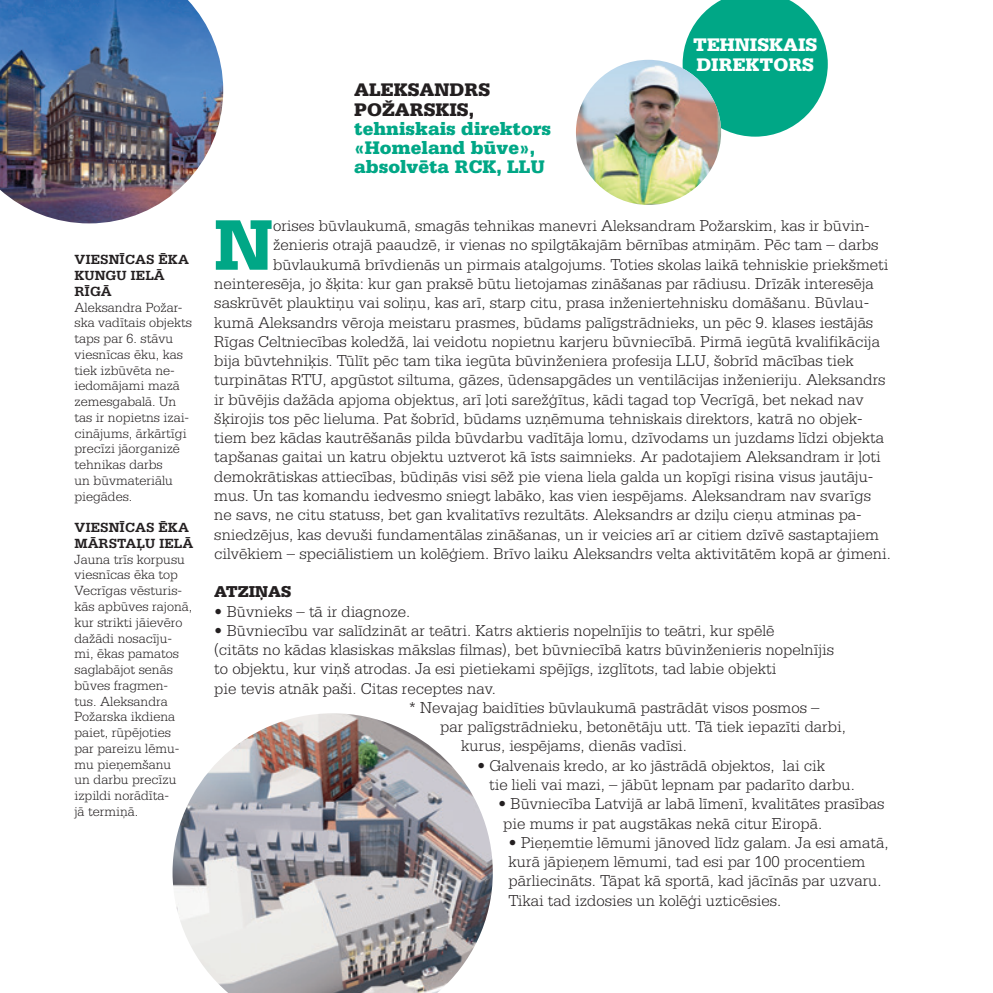
<style>
.page{position:relative;width:993px;height:993px;background:#fff}
.page>*{position:absolute;margin:0;border:0;box-sizing:border-box;transform-origin:0 0}
.t1{font:900 75.42px "Serifa CE";color:#00a786}
.t2{font:900 19.25px/19.2px "Serifa CE";color:#00a786}
.t3{font:900 19.25px/19.2px "Serifa CE";color:#231f20}
.t4{font:900 19.25px/19.2px "Serifa CE";color:#fff}
.t5{font:300 16.62px/19.2px "Serifa CE";color:#231f20}
.t6{font:900 16.62px "Serifa CE";color:#231f20}
.t7{font:300 14px/15.8px "Serifa CE";color:#231f20}
.t8{font:700 14px/15.8px "Serifa CE";letter-spacing:.11em;color:#231f20}
.t9{font:700 14px/15.8px "Serifa CE";letter-spacing:.22em;color:#231f20}
</style>
<div class="page">
<img style="left:0;top:0;width:223px;height:223px">
<svg style="left:682px;top:0;width:145px;height:137px;background:#26b498"></svg>
<img style="left:575px;top:60px;width:145px;height:145px;border-radius:73px">
<img style="left:172px;top:713px;width:320px;height:279px">
<p class="t8" style="left:74px;top:251px;width:113px">VIESNĪCAS ĒKA<br>KUNGU IELĀ<br>RĪGĀ</p>
<p class="t7" style="left:74px;top:298px;width:119px">Aleksandra Požar&shy;ska vadītais objekts taps par 6. stāvu viesnīcas ēku, kas tiek izbūvēta ne&shy;iedomājami mazā zemesgabalā. Un tas ir nopietns izai&shy;cinājums, ārkārtīgi precīzi jāorganizē tehnikas darbs<br>un būvmateriālu piegādes.</p>
<p class="t9" style="left:74px;top:519px;width:120px">VIESNĪCAS ĒKA<br>MĀRSTAĻU IELĀ</p>
<p class="t7" style="left:74px;top:550px;width:119px">Jauna trīs korpusu viesnīcas ēka top<br>Vecrīgas vēsturis&shy;kās apbūves rajonā, kur strikti jāievēro dažādi nosacīju&shy;mi, ēkas pamatos saglabājot senās būves fragmen&shy;tus. Aleksandra<br>Požarska ikdiena paiet, rūpējoties par pareizu lēmu&shy;mu pieņemšanu<br>un darbu precīzu izpildi norādīta-<br>jā termiņā.</p>
<p class="t3" style="left:354px;top:80px;width:137px">ALEKSANDRS<br>POŽARSKIS,</p>
<p class="t2" style="left:354px;top:118px;width:198px">TEHNISKAIS DIREKTORS «HOMELAND BŪVE»,<br>ABSOLVĒTA RCK, LLU</p>
<p class="t4" style="left:693px;top:35px;width:126px">TEHNISKAIS<br>DIREKTORS</p>
<h1 class="t1" style="left:214px;top:200px;width:57px">N</h1>
<p class="t5" style="left:273px;top:215px;width:598px">orises būvlaukumā, smagās tehnikas manevri Aleksandram Požarskim, kas ir būvin-</p>
<p class="t5" style="left:273px;top:235px;width:606px">ženieris otrajā paaudzē, ir vienas no spilgtākajām bērnības atmiņām. Pēc tam – darbs</p>
<p class="t5" style="left:273px;top:254px;width:616px">būvlaukumā brīvdienās un pirmais atalgojums. Toties skolas laikā tehniskie priekšmeti</p>
<p class="t5" style="left:214px;top:273px;width:660px">neinteresēja, jo šķita: kur gan praksē būtu lietojamas zināšanas par rādiusu. Drīzāk interesēja</p>
<p class="t5" style="left:214px;top:292px;width:656px">saskrūvēt plauktiņu vai soliņu, kas arī, starp citu, prasa inženiertehnisku domāšanu. Būvlau-</p>
<p class="t5" style="left:214px;top:312px;width:660px">kumā Aleksandrs vēroja meistaru prasmes, būdams palīgstrādnieks, un pēc 9. klases iestājās</p>
<p class="t5" style="left:214px;top:331px;width:667px">Rīgas Celtniecības koledžā, lai veidotu nopietnu karjeru būvniecībā. Pirmā iegūtā kvalifikācija</p>
<p class="t5" style="left:214px;top:350px;width:640px">bija būvtehniķis. Tūlīt pēc tam tika iegūta būvinženiera profesija LLU, šobrīd mācības tiek</p>
<p class="t5" style="left:214px;top:369px;width:672px">turpinātas RTU, apgūstot siltuma, gāzes, ūdensapgādes un ventilācijas inženieriju. Aleksandrs</p>
<p class="t5" style="left:214px;top:389px;width:650px">ir būvējis dažāda apjoma objektus, arī ļoti sarežģītus, kādi tagad top Vecrīgā, bet nekad nav</p>
<p class="t5" style="left:214px;top:408px;width:649px">šķirojis tos pēc lieluma. Pat šobrīd, būdams uzņēmuma tehniskais direktors, katrā no objek-</p>
<p class="t5" style="left:214px;top:427px;width:671px">tiem bez kādas kautrēšanās pilda būvdarbu vadītāja lomu, dzīvodams un juzdams līdzi objekta</p>
<p class="t5" style="left:214px;top:446px;width:667px">tapšanas gaitai un katru objektu uztverot kā īsts saimnieks. Ar padotajiem Aleksandram ir ļoti</p>
<p class="t5" style="left:214px;top:466px;width:660px">demokrātiskas attiecības, būdiņās visi sēž pie viena liela galda un kopīgi risina visus jautāju-</p>
<p class="t5" style="left:214px;top:485px;width:658px">mus. Un tas komandu iedvesmo sniegt labāko, kas vien iespējams. Aleksandram nav svarīgs</p>
<p class="t5" style="left:214px;top:504px;width:648px">ne savs, ne citu statuss, bet gan kvalitatīvs rezultāts. Aleksandrs ar dziļu cieņu atminas pa-</p>
<p class="t5" style="left:214px;top:523px;width:666px">sniedzējus, kas devuši fundamentālas zināšanas, un ir veicies arī ar citiem dzīvē sastaptajiem</p>
<p class="t5" style="left:214px;top:543px;width:678px">cilvēkiem – speciālistiem un kolēģiem. Brīvo laiku Aleksandrs velta aktivitātēm kopā ar ģimeni.</p>
<p class="t6" style="left:214px;top:582px;width:78px">ATZIŅAS</p>
<p class="t5" style="left:214px;top:600px;width:197px">• Būvnieks – tā ir diagnoze.</p>
<p class="t5" style="left:214px;top:620px;width:561px">• Būvniecību var salīdzināt ar teātri. Katrs aktieris nopelnījis to teātri, kur spēlē</p>
<p class="t5" style="left:214px;top:639px;width:621px">(citāts no kādas klasiskas mākslas filmas), bet būvniecībā katrs būvinženieris nopelnījis</p>
<p class="t5" style="left:214px;top:658px;width:563px">to objektu, kur viņš atrodas. Ja esi pietiekami spējīgs, izglītots, tad labie objekti</p>
<p class="t5" style="left:214px;top:677px;width:283px">pie tevis atnāk paši. Citas receptes nav.</p>
<p class="t5" style="left:408px;top:697px;width:412px">* Nevajag baidīties būvlaukumā pastrādāt visos posmos –</p>
<p class="t5" style="left:440px;top:716px;width:407px">par palīgstrādnieku, betonētāju utt. Tā tiek iepazīti darbi,</p>
<p class="t5" style="left:461px;top:735px;width:227px">kurus, iespējams, dienās vadīsi.</p>
<p class="t5" style="left:489px;top:755px;width:367px;text-indent:-12px">• Galvenais kredo, ar ko jāstrādā objektos, lai cik<br>tie lieli vai mazi, – jābūt lepnam par padarīto darbu.</p>
<p class="t5" style="left:503px;top:793px;width:382px;text-indent:-5px">• Būvniecība Latvijā ar labā līmenī, kvalitātes prasības pie mums ir pat augstākas nekā citur Eiropā.</p>
<p class="t5" style="left:508px;top:832px;width:381px">• Pieņemtie lēmumi jānoved līdz galam. Ja esi amatā, kurā jāpieņem lēmumi, tad esi par 100 procentiem pārliecināts. Tāpat kā sportā, kad jācīnās par uzvaru.<br>Tikai tad izdosies un kolēģi uzticēsies.</p>
</div>
